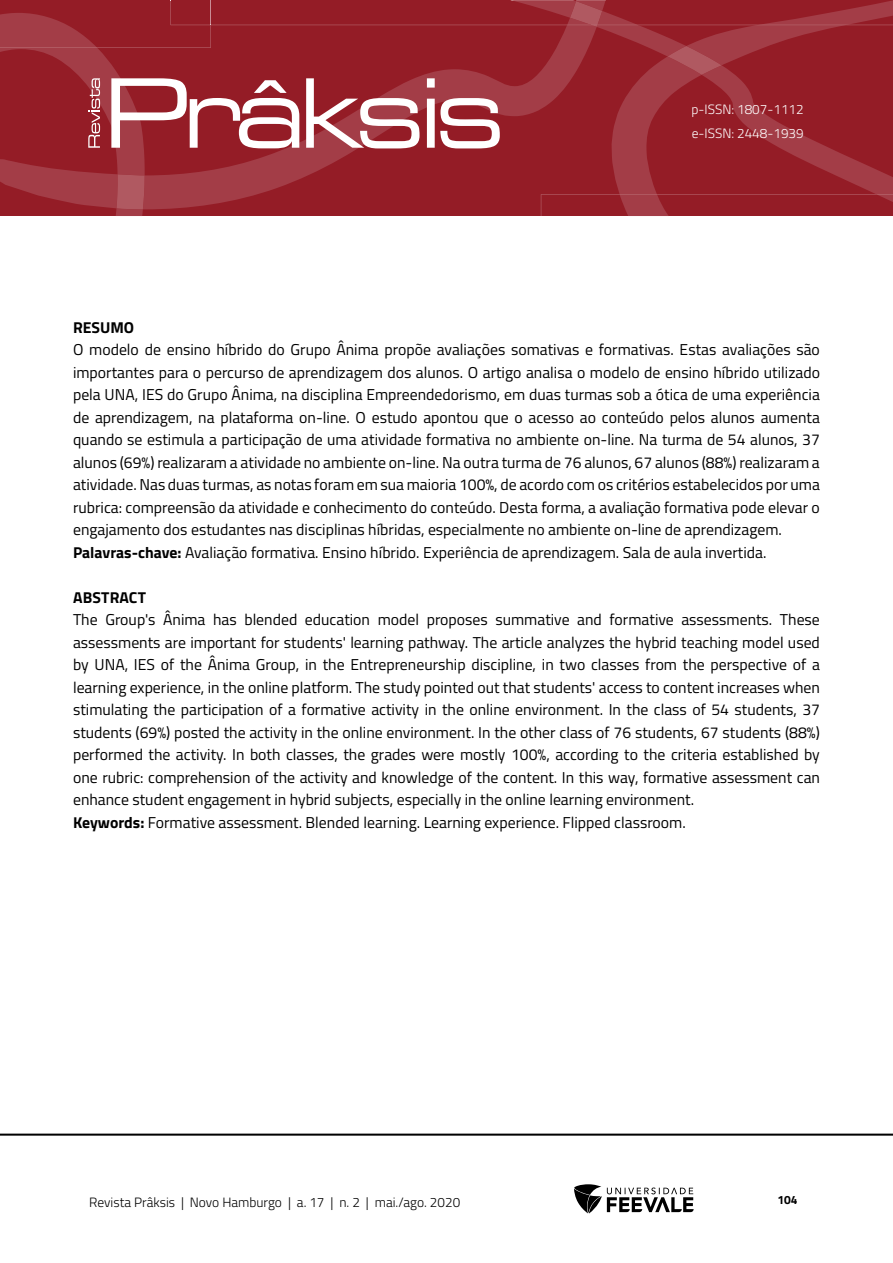
<style>
.page{position:relative;width:893px;height:1263px;background:#fff}
.page>*{position:absolute;margin:0;border:0;box-sizing:border-box;transform-origin:0 0}
.Resumo{font:15.75px/22.5px "Titillium Web";color:#000;text-align:justify}
.Resumo-2{font:700 15.75px "Titillium Web";color:#000}
.t1{font:300 13.5px "Titillium Web";color:#000}
.t2{font:300 13.5px/24px "Titillium Web";color:#fff}
.t3{font:700 12px "Titillium Web";color:#000}
.s1{font-weight:700}
</style>
<div class="page">
<hr style="left:0;top:1133px;width:893px;height:3px;background:#000">
<svg style="left:574px;top:1184px;width:120px;height:29px"></svg>
<svg style="left:0;top:0;width:893px;height:216px;background:#9c2e38"></svg>
<p class="t2" style="left:691px;top:97px;width:114px">p-ISSN: 1807-1112 e-ISSN: 2448-1939</p>
<p class="Resumo-2" style="left:73px;top:315px;width:63px">RESUMO</p>
<p class="Resumo" style="left:73px;top:338px;width:748px">O modelo de ensino híbrido do Grupo Ânima propõe avaliações somativas e formativas. Estas avaliações são importantes para o percurso de aprendizagem dos alunos. O artigo analisa o modelo de ensino híbrido utilizado pela UNA, IES do Grupo Ânima, na disciplina Empreendedorismo, em duas turmas sob a ótica de uma experiência de aprendizagem, na plataforma on-line. O estudo apontou que o acesso ao conteúdo pelos alunos aumenta quando se estimula a participação de uma atividade formativa no ambiente on-line. Na turma de 54 alunos, 37 alunos (69%) realizaram a atividade no ambiente on-line. Na outra turma de 76 alunos, 67 alunos (88%) realizaram a atividade. Nas duas turmas, as notas foram em sua maioria 100%, de acordo com os critérios estabelecidos por uma rubrica: compreensão da atividade e conhecimento do conteúdo. Desta forma, a avaliação formativa pode elevar o engajamento dos estudantes nas disciplinas híbridas, especialmente no ambiente on-line de aprendizagem.</p>
<p class="Resumo" style="left:73px;top:540px;width:695px"><span class="s1">Palavras-chave:</span> Avaliação formativa. Ensino híbrido. Experiência de aprendizagem. Sala de aula invertida.</p>
<p class="Resumo-2" style="left:73px;top:585px;width:74px">ABSTRACT</p>
<p class="Resumo" style="left:73px;top:608px;width:748px">The Group's Ânima has blended education model proposes summative and formative assessments. These assessments are important for students' learning pathway. The article analyzes the hybrid teaching model used by UNA, IES of the Ânima Group, in the Entrepreneurship discipline, in two classes from the perspective of a learning experience, in the online platform. The study pointed out that students' access to content increases when stimulating the participation of a formative activity in the online environment. In the class of 54 students, 37 students (69%) posted the activity in the online environment. In the other class of 76 students, 67 students (88%) performed the activity. In both classes, the grades were mostly 100%, according to the criteria established by one rubric: comprehension of the activity and knowledge of the content. In this way, formative assessment can enhance student engagement in hybrid subjects, especially in the online learning environment.</p>
<p class="Resumo" style="left:73px;top:810px;width:614px"><span class="s1">Keywords:</span> Formative assessment. Blended learning. Learning experience. Flipped classroom.</p>
<p class="t1" style="left:89px;top:1192px;width:372px">Revista Prâksis | Novo Hamburgo | a. 17 | n. 2 | mai./ago. 2020</p>
<p class="t3" style="left:777px;top:1190px;width:22px">104</p>
</div>
